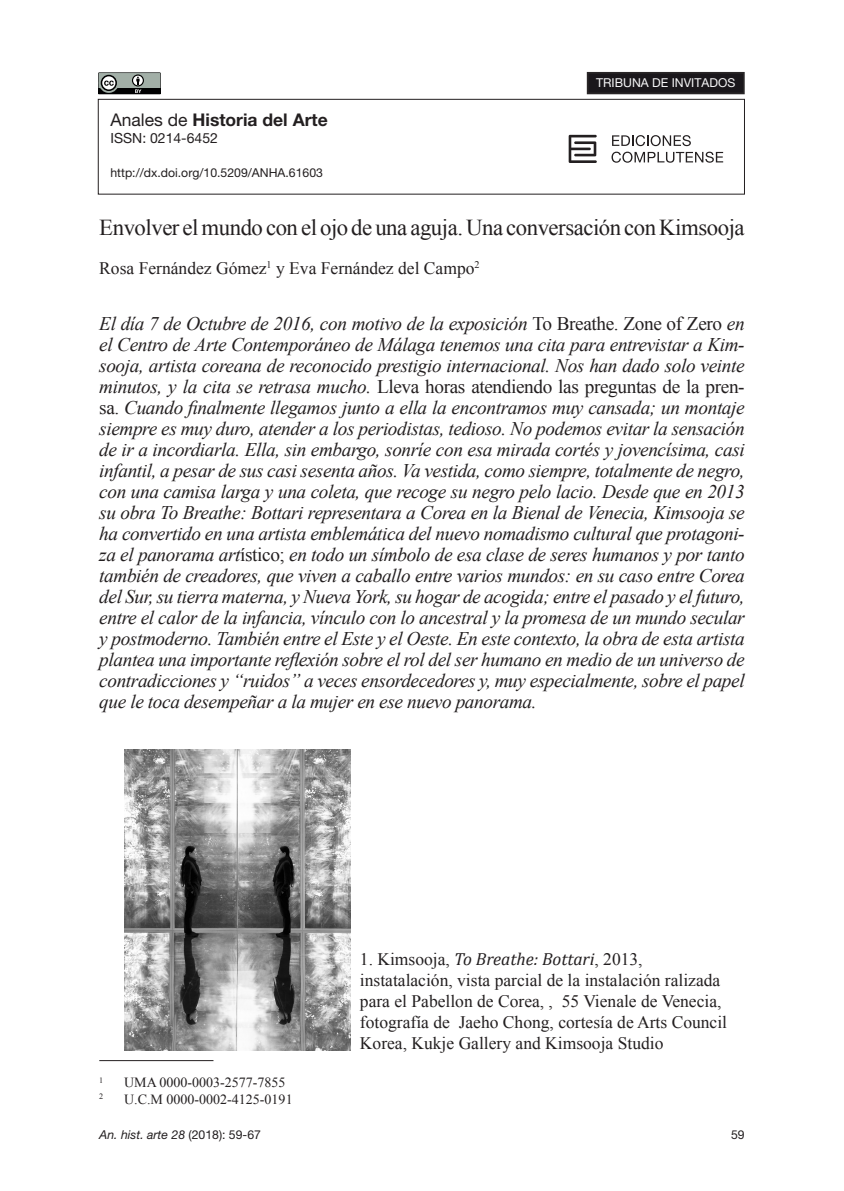
<style>
.page{position:relative;width:844px;height:1191px;background:#fff}
.page>*{position:absolute;margin:0;border:0;box-sizing:border-box;transform-origin:0 0}
.Título_original{font:22.75px "Times New Roman";letter-spacing:-.02em;color:#231f20}
.Primer_parrafo{font:italic 19.25px/21px "Times New Roman";letter-spacing:-.02em;color:#231f20;text-align:justify}
.Pie_de_figuras{font:17.5px/21px "Times New Roman";color:#231f20}
.Autores{font:17.5px "Times New Roman";color:#231f20}
.t1{font:700 17.5px "Helvetica Neue LT Pro";color:#231f20}
.Notas_al_pie{font:14px "Times New Roman";color:#231f20}
.t2{font:14px "Helvetica Neue LT Pro";color:#231f20}
.DOI{font:12.25px "Helvetica Neue LT Pro";color:#231f20}
.t3{font:italic 12.25px "Helvetica Neue LT Pro";color:#231f20}
.t4{font:12.25px "Helvetica Neue LT Pro";color:#f7f7f8}
.Notas_al_pie-2{font:8.22px "Times New Roman";color:#231f20}
.s1{font-weight:400}
.s2{font-style:normal}
.s3{font-family:"Cambria";font-style:italic}
</style>
<div class="page">
<div style="left:98px;top:99px;width:646px;height:95px;border:1px solid #231f20"></div>
<img style="left:124px;top:749px;width:226px;height:301px">
<hr style="left:99px;top:1060px;width:114px;height:1px;background:#231f20">
<svg style="left:568px;top:135px;width:28px;height:28px"></svg>
<svg style="left:612px;top:135px;width:78px;height:11px"></svg>
<svg style="left:611px;top:152px;width:112px;height:11px"></svg>
<svg style="left:98px;top:72px;width:63px;height:22px"></svg>
<div style="left:587px;top:73px;width:156px;height:20px;background:#1a171b"></div>
<div style="left:586px;top:72px;width:158px;height:22px;border:2px solid #292627"></div>
<p class="t1" style="left:110px;top:109px;width:219px"><span class="s1">Anales de</span> Historia del Arte</p>
<p class="t2" style="left:110px;top:130px;width:109px">ISSN: 0214-6452</p>
<p class="DOI" style="left:110px;top:166px;width:214px">http://dx.doi.org/10.5209/ANHA.61603</p>
<p class="t4" style="left:596px;top:76px;width:141px">TRIBUNA DE INVITADOS</p>
<p class="Título_original" style="left:99px;top:212px;width:646px">Envolver el mundo con el ojo de una aguja. Una conversación con Kimsooja</p>
<p class="Autores" style="left:99px;top:256px;width:382px">Rosa Fernández Gómez<sup>1</sup> y Eva Fernández del Campo<sup>2</sup></p>
<p class="Primer_parrafo" style="left:99px;top:312px;width:646px">El día 7 de Octubre de 2016, con motivo de la exposición <span class="s2">To Breathe. Zone of Zero</span> en el Centro de Arte Contemporáneo de Málaga tenemos una cita para entrevistar a Kim&shy;sooja, artista coreana de reconocido prestigio internacional. Nos han dado solo veinte minutos, y la cita se retrasa mucho. <span class="s2">Lleva horas atendiendo las preguntas de la pren&shy;sa.</span> Cuando finalmente llegamos junto a ella la encontramos muy cansada; un montaje siempre es muy duro, atender a los periodistas, tedioso. No podemos evitar la sensación de ir a incordiarla. Ella, sin embargo, sonríe con esa mirada cortés y jovencísima, casi infantil, a pesar de sus casi sesenta años. Va vestida, como siempre, totalmente de negro, con una camisa larga y una coleta, que recoge su negro pelo lacio. Desde que en 2013 su obra To Breathe: Bottari representara a Corea en la Bienal de Venecia, Kimsooja se ha convertido en una artista emblemática del nuevo nomadismo cultural que protagoni&shy;za el panorama art<span class="s2">ístico;</span> en todo un símbolo de esa clase de seres humanos y por tanto también de creadores, que viven a caballo entre varios mundos: en su caso entre Corea del Sur, su tierra materna, y Nueva York, su hogar de acogida; entre el pasado y el futuro, entre el calor de la infancia, vínculo con lo ancestral y la promesa de un mundo secular y postmoderno. También entre el Este y el Oeste. En este contexto, la obra de esta artista plantea una importante reflexión sobre el rol del ser humano en medio de un universo de contradicciones y “ruidos” a veces ensordecedores y, muy especialmente, sobre el papel que le toca desempeñar a la mujer en ese nuevo panorama.</p>
<p class="Notas_al_pie-2" style="left:99px;top:1074px;width:6px">1</p>
<p class="Notas_al_pie" style="left:124px;top:1073px;width:163px">UMA 0000-0003-2577-7855</p>
<p class="Notas_al_pie-2" style="left:99px;top:1091px;width:6px">2</p>
<p class="Notas_al_pie" style="left:124px;top:1090px;width:170px">U.C.M 0000-0002-4125-0191</p>
<p class="Pie_de_figuras" style="left:360px;top:948px;width:368px">1. Kimsooja, <span class="s3">To Breathe: Bottari</span>, 2013, instatalación, vista parcial de la instalación ralizada para el Pabellon de Corea, , 55 Vienale de Venecia, fotografía de Jaeho Chong, cortesía de Arts Council Korea, Kukje Gallery and Kimsooja Studio</p>
<p class="t3" style="left:99px;top:1126px;width:163px">An. hist. arte 28 <span class="s2">(2018): 59-67</span></p>
<p class="DOI" style="left:730px;top:1126px;width:15px">59</p>
</div>
